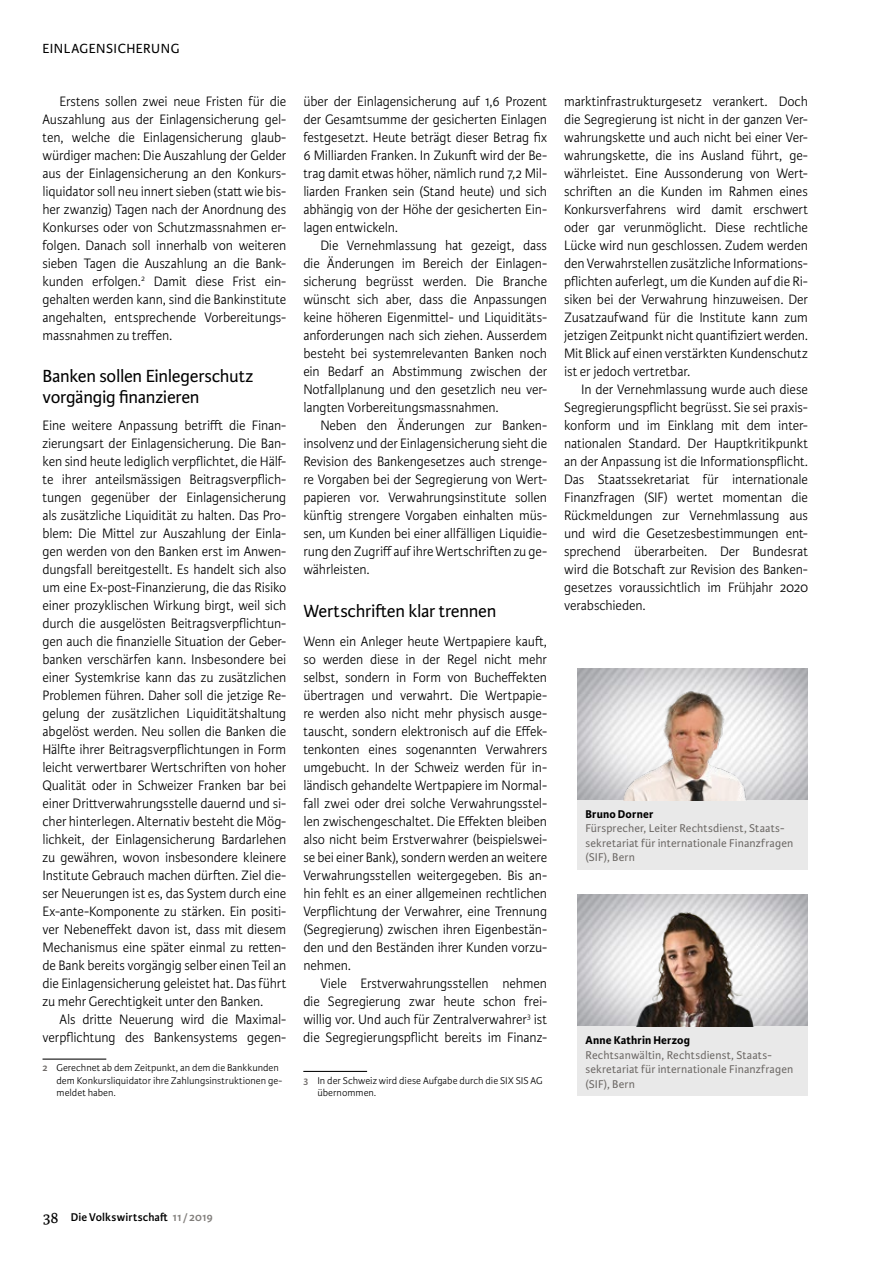
<style>
.page{position:relative;width:893px;height:1263px;background:#fff}
.page>*{position:absolute;margin:0;border:0;box-sizing:border-box;transform-origin:0 0}
.t1{font:18.75px/21px "Karmina Sans";letter-spacing:-.015em;color:#000}
.t2{font:300 14.55px/18px "Karmina Sans";letter-spacing:-.01em;color:#000;text-align:justify;scale:.96 1}
.t3{font:14.1px "Karmina Sans";letter-spacing:.035em;color:#000}
.t4{font:12px/14.4px "Karmina Sans";letter-spacing:.01em;color:#6d6966}
.t5{font:700 12px "Karmina Sans";letter-spacing:.015em;color:#000}
.t6{font:600 12px "Karmina Sans";letter-spacing:.01em;color:#000}
.t7{font:300 10.5px/12.3px "Karmina Sans";color:#000}
.s1{font-weight:600;color:#6d6966}
.s2{font-family:"Karmina";font-weight:400;font-size:16.5px}
.s3{color:#817e7b}
</style>
<div class="page">
<hr style="left:43px;top:1058px;width:63px;height:1px;background:#000">
<hr style="left:303px;top:1071px;width:64px;height:1px;background:#000">
<img style="left:577px;top:668px;width:231px;height:132px">
<img style="left:577px;top:895px;width:231px;height:132px">
<div style="left:577px;top:800px;width:231px;height:69px;background:#e9e9e9"></div>
<div style="left:577px;top:1027px;width:231px;height:69px;background:#e9e9e9"></div>
<img style="left:583px;top:678px;width:223px;height:122px">
<img style="left:583px;top:903px;width:223px;height:124px">
<p class="t3" style="left:43px;top:41px;width:138px">EINLAGENSICHERUNG</p>
<p class="t2" style="left:43px;top:93px;width:255px;text-indent:17px">Erstens sollen zwei neue Fristen für die Auszahlung aus der Einlagensicherung gel&shy;ten, welche die Einlagensicherung glaub&shy;würdiger machen: Die Auszahlung der Gelder aus der Einlagensicherung an den Konkurs&shy;liquidator soll neu innert sieben (statt wie bis&shy;her zwanzig) Tagen nach der Anordnung des Konkurses oder von Schutzmassnahmen er&shy;folgen. Danach soll innerhalb von weiteren sieben Tagen die Auszahlung an die Bank&shy;kunden erfolgen.<sup>2</sup> Damit diese Frist ein&shy;gehalten werden kann, sind die Bankinstitute angehalten, entsprechende Vorbereitungs&shy;massnahmen zu treffen.</p>
<p class="t1" style="left:43px;top:366px;width:212px">Banken sollen Einlegerschutz vorgängig finanzieren</p>
<p class="t2" style="left:43px;top:417px;width:255px">Eine weitere Anpassung betrifft die Finan&shy;zierungsart der Einlagensicherung. Die Ban&shy;ken sind heute lediglich verpflichtet, die Hälf&shy;te ihrer anteilsmässigen Beitragsverpflich&shy;tungen gegenüber der Einlagensicherung als zusätzliche Liquidität zu halten. Das Pro&shy;blem: Die Mittel zur Auszahlung der Einla&shy;gen werden von den Banken erst im Anwen&shy;dungsfall bereitgestellt. Es handelt sich also um eine Ex-post-Finanzierung, die das Risiko einer prozyklischen Wirkung birgt, weil sich durch die ausgelösten Beitragsverpflichtun&shy;gen auch die finanzielle Situation der Geber&shy;banken verschärfen kann. Insbesondere bei einer Systemkrise kann das zu zusätzlichen Problemen führen. Daher soll die jetzige Re&shy;gelung der zusätzlichen Liquiditätshaltung abgelöst werden. Neu sollen die Banken die Hälfte ihrer Beitragsverpflichtungen in Form leicht verwertbarer Wertschriften von hoher Qualität oder in Schweizer Franken bar bei einer Drittverwahrungsstelle dauernd und si&shy;cher hinterlegen. Alternativ besteht die Mög&shy;lichkeit, der Einlagensicherung Bardarlehen zu gewähren, wovon insbesondere kleinere Institute Gebrauch machen dürften. Ziel die&shy;ser Neuerungen ist es, das System durch eine Ex-ante-Komponente zu stärken. Ein positi&shy;ver Nebeneffekt davon ist, dass mit diesem Mechanismus eine später einmal zu retten&shy;de Bank bereits vorgängig selber einen Teil an die Einlagensicherung geleistet hat. Das führt zu mehr Gerechtigkeit unter den Banken.</p>
<p class="t2" style="left:43px;top:1011px;width:255px;text-align:right">Als dritte Neuerung wird die Maximal&shy;verpflichtung des Bankensystems gegen-</p>
<p class="t7" style="left:57px;top:1062px;width:227px;text-indent:-14px"><span class="s1">2</span> Gerechnet ab dem Zeitpunkt, an dem die Bankkunden dem Konkursliquidator ihre Zahlungsinstruktionen ge&shy;meldet haben.</p>
<p class="t2" style="left:303px;top:93px;width:255px">über der Einlagensicherung auf 1,6 Prozent der Gesamtsumme der gesicherten Einlagen festgesetzt. Heute beträgt dieser Betrag fix 6 Milliarden Franken. In Zukunft wird der Be&shy;trag damit etwas höher, nämlich rund 7,2 Mil&shy;liarden Franken sein (Stand heute) und sich abhängig von der Höhe der gesicherten Ein&shy;lagen entwickeln.</p>
<p class="t2" style="left:303px;top:237px;width:255px;text-indent:17px">Die Vernehmlassung hat gezeigt, dass die Änderungen im Bereich der Einlagen&shy;sicherung begrüsst werden. Die Branche wünscht sich aber, dass die Anpassungen keine höheren Eigenmittel- und Liquiditäts&shy;anforderungen nach sich ziehen. Ausserdem besteht bei systemrelevanten Banken noch ein Bedarf an Abstimmung zwischen der Notfallplanung und den gesetzlich neu ver&shy;langten Vorbereitungsmassnahmen.</p>
<p class="t2" style="left:303px;top:417px;width:255px;text-indent:17px">Neben den Änderungen zur Banken&shy;insolvenz und der Einlagensicherung sieht die Revision des Bankengesetzes auch strenge&shy;re Vorgaben bei der Segregierung von Wert&shy;papieren vor. Verwahrungsinstitute sollen künftig strengere Vorgaben einhalten müs&shy;sen, um Kunden bei einer allfälligen Liquidie&shy;rung den Zugriff auf ihre Wertschriften zu ge&shy;währleisten.</p>
<p class="t1" style="left:303px;top:601px;width:195px">Wertschriften klar trennen</p>
<p class="t2" style="left:303px;top:633px;width:255px">Wenn ein Anleger heute Wertpapiere kauft, so werden diese in der Regel nicht mehr selbst, sondern in Form von Bucheffekten übertragen und verwahrt. Die Wertpapie&shy;re werden also nicht mehr physisch ausge&shy;tauscht, sondern elektronisch auf die Effek&shy;tenkonten eines sogenannten Verwahrers umgebucht. In der Schweiz werden für in&shy;ländisch gehandelte Wertpapiere im Normal&shy;fall zwei oder drei solche Verwahrungsstel&shy;len zwischengeschaltet. Die Effekten bleiben also nicht beim Erstverwahrer (beispielswei&shy;se bei einer Bank), sondern werden an weitere Verwahrungsstellen weitergegeben. Bis an&shy;hin fehlt es an einer allgemeinen rechtlichen Verpflichtung der Verwahrer, eine Trennung (Segregierung) zwischen ihren Eigenbestän&shy;den und den Beständen ihrer Kunden vorzu&shy;nehmen.</p>
<p class="t2" style="left:303px;top:975px;width:255px;text-indent:17px">Viele Erstverwahrungsstellen nehmen die Segregierung zwar heute schon frei&shy;willig vor. Und auch für Zentralverwahrer<sup>3</sup> ist die Segregierungspflicht bereits im Finanz-</p>
<p class="t7" style="left:317px;top:1074px;width:227px;text-indent:-14px"><span class="s1">3</span> In der Schweiz wird diese Aufgabe durch die SIX SIS AG übernommen.</p>
<p class="t2" style="left:564px;top:93px;width:255px">marktinfrastrukturgesetz verankert. Doch die Segregierung ist nicht in der ganzen Ver&shy;wahrungskette und auch nicht bei einer Ver&shy;wahrungskette, die ins Ausland führt, ge&shy;währleistet. Eine Aussonderung von Wert&shy;schriften an die Kunden im Rahmen eines Konkursverfahrens wird damit erschwert oder gar verunmöglicht. Diese rechtliche Lücke wird nun geschlossen. Zudem werden den Verwahrstellen zusätzliche Informations&shy;pflichten auferlegt, um die Kunden auf die Ri&shy;siken bei der Verwahrung hinzuweisen. Der Zusatzaufwand für die Institute kann zum jetzigen Zeitpunkt nicht quantifiziert werden.<br>Mit Blick auf einen verstärkten Kundenschutz ist er jedoch vertretbar.</p>
<p class="t2" style="left:564px;top:381px;width:255px;text-indent:17px">In der Vernehmlassung wurde auch diese Segregierungspflicht begrüsst. Sie sei praxis&shy;konform und im Einklang mit dem inter&shy;nationalen Standard. Der Hauptkritikpunkt an der Anpassung ist die Informationspflicht.<br>Das Staatssekretariat für internationale Finanzfragen (SIF) wertet momentan die Rückmeldungen zur Vernehmlassung aus und wird die Gesetzesbestimmungen ent&shy;sprechend überarbeiten. Der Bundesrat wird die Botschaft zur Revision des Banken&shy;gesetzes voraussichtlich im Frühjahr 2020 verabschieden.</p>
<p class="t5" style="left:586px;top:807px;width:69px">Bruno Dorner</p>
<p class="t4" style="left:586px;top:821px;width:209px">Fürsprecher, Leiter Rechtsdienst, Staats&shy;sekretariat für internationale Finanzfragen (SIF), Bern</p>
<p class="t5" style="left:586px;top:1033px;width:106px">Anne Kathrin Herzog</p>
<p class="t4" style="left:586px;top:1048px;width:209px">Rechtsanwältin, Rechtsdienst, Staats&shy;sekretariat für internationale Finanzfragen (SIF), Bern</p>
<p class="t6" style="left:43px;top:1210px;width:171px"><span class="s2">38</span> Die Volkswirtschaft <span class="s3">11/2019</span></p>
</div>
